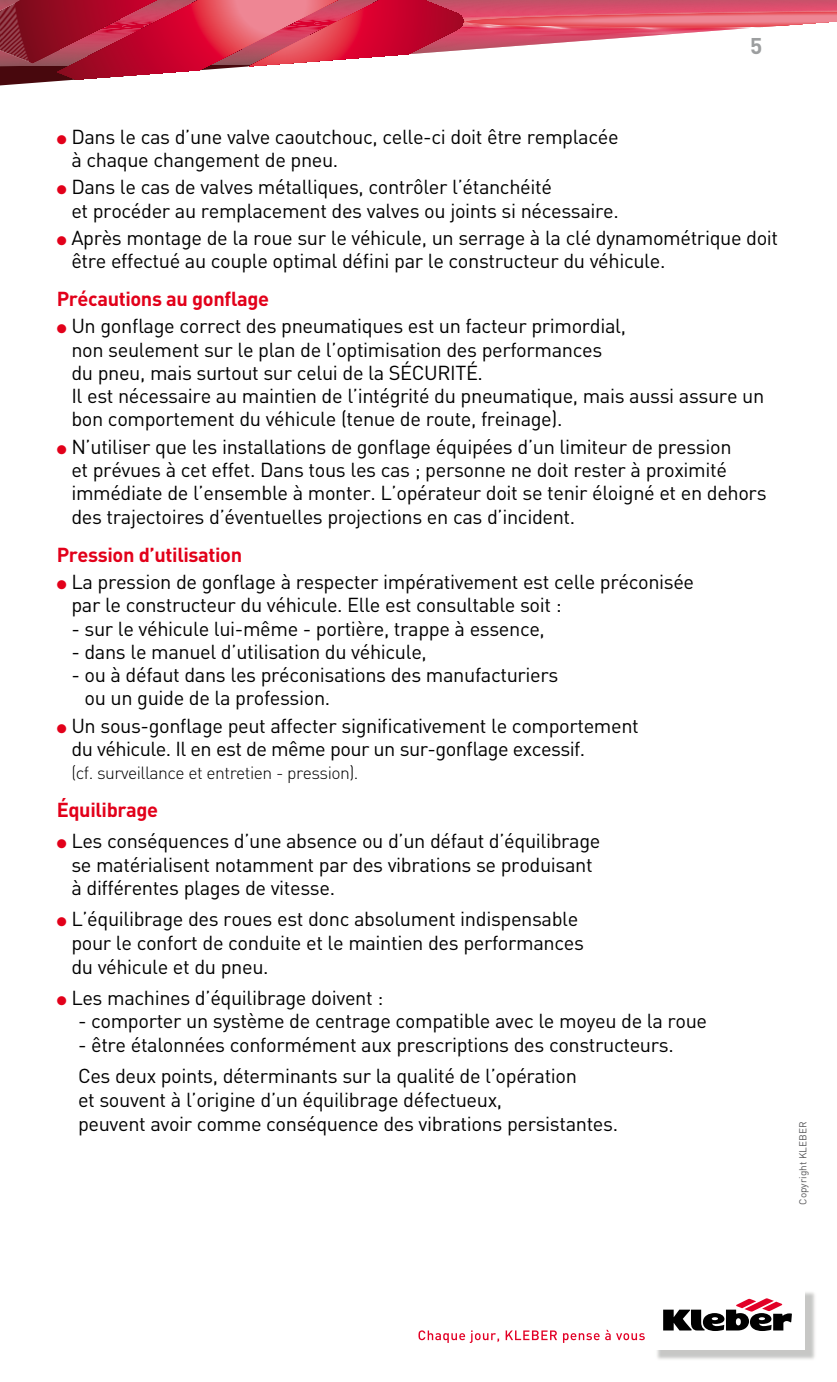
<style>
.page{position:relative;width:837px;height:1382px;background:#fff}
.page>*{position:absolute;margin:0;border:0;box-sizing:border-box;transform-origin:0 0}
.t1{font:700 22.5px "DIN";color:#9c9e9f}
.t2{font:20px/23.2px "DIN";letter-spacing:-.02em;color:#000}
.t3{font:700 20px "DIN";letter-spacing:-.02em;color:#e2001a}
.t4{font:300 17.5px "DIN";letter-spacing:-.03em;color:#000}
.t5{font:10px "DIN";color:#58585a}
.s1{color:#e2001a}
</style>
<div class="page">
<svg style="left:0;top:0;width:836px;height:80px"></svg>
<img style="left:657px;top:1292px;width:158px;height:68px">
<div style="left:650px;top:1285px;width:154px;height:65px;background:#fff"></div>
<svg style="left:663px;top:1298px;width:128px;height:33px"></svg>
<svg style="left:418px;top:1330px;width:81px;height:13px"></svg>
<svg style="left:505px;top:1330px;width:94px;height:13px"></svg>
<svg style="left:605px;top:1330px;width:39px;height:10px"></svg>
<p class="t1" style="left:750px;top:31px;width:14px">5</p>
<p class="t2" style="left:71px;top:125px;width:548px;text-indent:-15px"><span class="s1">●</span> Dans le cas d’une valve caoutchouc, celle-ci doit être remplacée à chaque changement de pneu.</p>
<p class="t2" style="left:71px;top:175px;width:548px;text-indent:-15px"><span class="s1">●</span> Dans le cas de valves métalliques, contrôler l’étanchéité<br>et procéder au remplacement des valves ou joints si nécessaire.</p>
<p class="t2" style="left:71px;top:226px;width:708px;text-indent:-15px"><span class="s1">●</span> Après montage de la roue sur le véhicule, un serrage à la clé dynamométrique doit être effectué au couple optimal défini par le constructeur du véhicule.</p>
<p class="t3" style="left:57px;top:286px;width:214px">Précautions au gonflage</p>
<p class="t2" style="left:71px;top:314px;width:694px;text-indent:-15px"><span class="s1">●</span> Un gonflage correct des pneumatiques est un facteur primordial,<br>non seulement sur le plan de l’optimisation des performances<br>du pneu, mais surtout sur celui de la SÉCURITÉ.<br>Il est nécessaire au maintien de l’intégrité du pneumatique, mais aussi assure un bon comportement du véhicule (tenue de route, freinage).</p>
<p class="t2" style="left:71px;top:434px;width:696px;text-indent:-15px"><span class="s1">●</span> N’utiliser que les installations de gonflage équipées d’un limiteur de pression<br>et prévues à cet effet. Dans tous les cas ; personne ne doit rester à proximité immédiate de l’ensemble à monter. L’opérateur doit se tenir éloigné et en dehors des trajectoires d’éventuelles projections en cas d’incident.</p>
<p class="t3" style="left:57px;top:542px;width:187px">Pression d’utilisation</p>
<p class="t2" style="left:71px;top:570px;width:624px;text-indent:-15px"><span class="s1">●</span> La pression de gonflage à respecter impérativement est celle préconisée par le constructeur du véhicule. Elle est consultable soit :</p>
<p class="t2" style="left:71px;top:616px;width:475px">- sur le véhicule lui-même - portière, trappe à essence,</p>
<p class="t2" style="left:71px;top:640px;width:357px">- dans le manuel d’utilisation du véhicule,</p>
<p class="t2" style="left:84px;top:663px;width:475px;text-indent:-13px">- ou à défaut dans les préconisations des manufacturiers ou un guide de la profession.</p>
<p class="t2" style="left:71px;top:713px;width:568px;text-indent:-15px"><span class="s1">●</span> Un sous-gonflage peut affecter significativement le comportement du véhicule. Il en est de même pour un sur-gonflage excessif.</p>
<p class="t4" style="left:71px;top:762px;width:288px">(cf. surveillance et entretien - pression).</p>
<p class="t3" style="left:57px;top:797px;width:103px">Équilibrage</p>
<p class="t2" style="left:71px;top:828px;width:530px;text-indent:-15px"><span class="s1">●</span> Les conséquences d’une absence ou d’un défaut d’équilibrage se matérialisent notamment par des vibrations se produisant à différentes plages de vitesse.</p>
<p class="t2" style="left:71px;top:907px;width:514px;text-indent:-15px"><span class="s1">●</span> L’équilibrage des roues est donc absolument indispensable pour le confort de conduite et le maintien des performances du véhicule et du pneu.</p>
<p class="t2" style="left:57px;top:985px;width:328px"><span class="s1">●</span> Les machines d’équilibrage doivent :</p>
<p class="t2" style="left:78px;top:1009px;width:630px">- comporter un système de centrage compatible avec le moyeu de la roue</p>
<p class="t2" style="left:78px;top:1029px;width:597px;line-height:30.8px">- être étalonnées conformément aux prescriptions des constructeurs.<br>Ces deux points, déterminants sur la qualité de l’opération</p>
<p class="t2" style="left:78px;top:1087px;width:541px">et souvent à l’origine d’un équilibrage défectueux,<br>peuvent avoir comme conséquence des vibrations persistantes.</p>
<p class="t5" style="left:796px;top:1205px;width:84px;rotate:-90deg">Copyright KLEBER</p>
</div>
